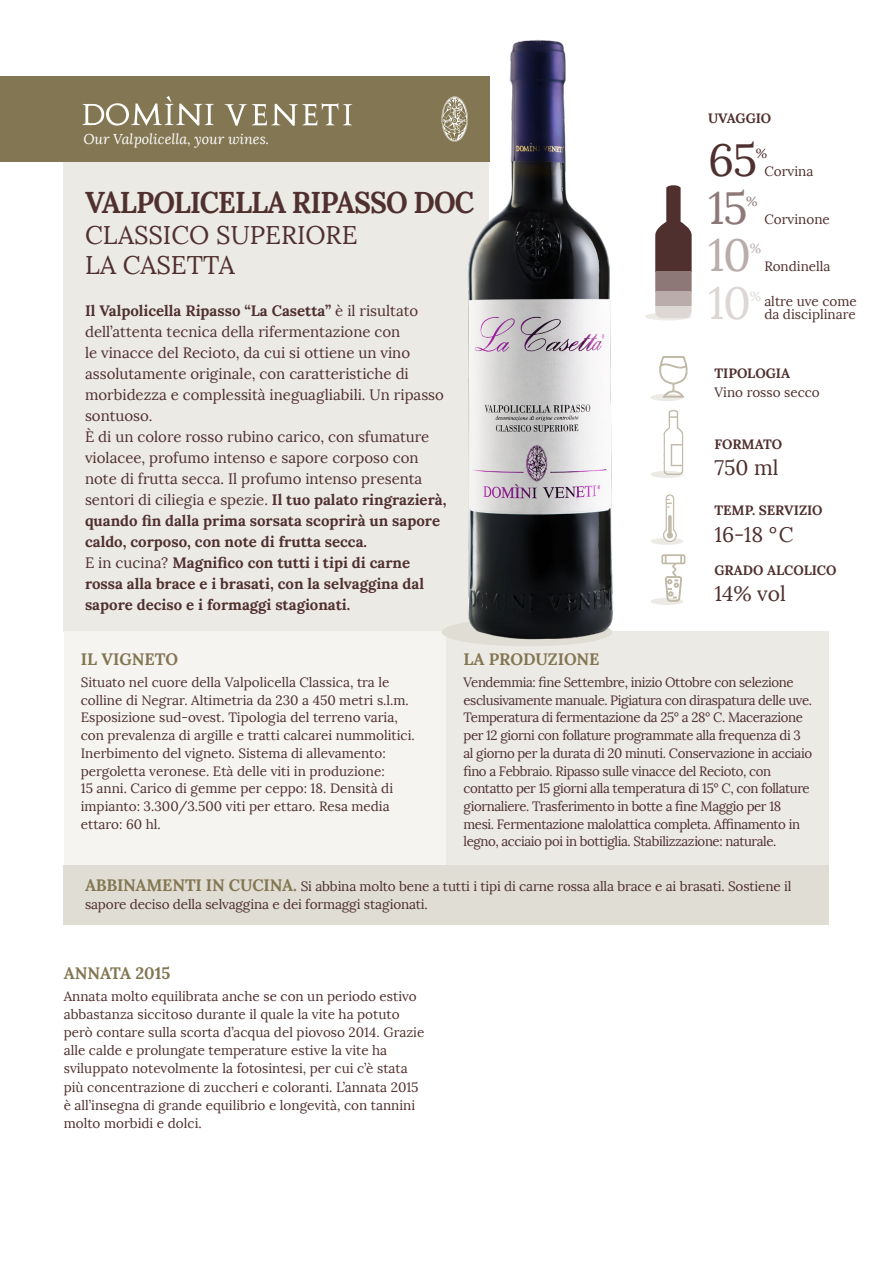
<style>
.page{position:relative;width:893px;height:1263px;background:#fff}
.page>*{position:absolute;margin:0;border:0;box-sizing:border-box;transform-origin:0 0}
.t1{font:45px "Lora";color:#4f302e}
.t2{font:45px "Lora";color:#8d7877}
.t3{font:45px "Lora";color:#b9acab}
.t4{font:45px "Lora";color:#dcd6d5}
.t5{font:700 30px "Lora";letter-spacing:-.03em;color:#4f302e;scale:.94 1}
.t6{font:25.5px "Lora";color:#4f302e}
.t7{font:21px "Lora";color:#4f302e}
.t8{font:700 16.5px "Lora";color:#837652}
.t9{font:15px/21px "Lora";color:#4f302e}
.t10{font:700 15px/21px "Lora";color:#4f302e}
.t11{font:italic 14.25px "Lora";color:#fff}
.t12{font:13.5px/17.7px "Lora";letter-spacing:-.005em;color:#4f302e}
.t13{font:13.5px/17.7px "Lora";letter-spacing:-.03em;color:#4f302e}
.t14{font:700 13.5px "Lora";color:#4f302e}
.t15{font:13.2px "Lora";color:#4f302e}
.t16{font:13.2px "Lora";color:#8d7877}
.t17{font:13.2px "Lora";color:#b9acab}
.t18{font:13.2px "Lora";color:#dcd6d5}
.s1{font-weight:700}
.s2{font-weight:400}
.s3{font-weight:700;font-size:16.5px;color:#837652}
</style>
<div class="page">
<div style="left:645px;top:313px;width:46px;height:7px;background:#eceae5;border-radius:50%"></div>
<div style="left:651px;top:598px;width:32px;height:7px;background:#eceae5;border-radius:50%"></div>
<div style="left:651px;top:394px;width:32px;height:7px;background:#eceae5;border-radius:50%"></div>
<svg style="left:659px;top:356px;width:29px;height:42px"></svg>
<svg style="left:662px;top:554px;width:23px;height:47px"></svg>
<div style="left:651px;top:471px;width:32px;height:7px;background:#eceae5;border-radius:50%"></div>
<svg style="left:663px;top:409px;width:20px;height:66px"></svg>
<div style="left:651px;top:538px;width:32px;height:7px;background:#eceae5;border-radius:50%"></div>
<svg style="left:663px;top:494px;width:14px;height:48px"></svg>
<div style="left:64px;top:865px;width:765px;height:59px;background:#e0ddd4"></div>
<div style="left:64px;top:162px;width:425px;height:469px;background:#eceae5"></div>
<div style="left:64px;top:631px;width:382px;height:234px;background:#f5f4f1"></div>
<div style="left:446px;top:631px;width:383px;height:234px;background:#eceae5"></div>
<div style="left:442px;top:618px;width:170px;height:28px;background:#e0ddd4;border-radius:50%"></div>
<div style="left:655px;top:306px;width:37px;height:12px;background:#dcd6d5"></div>
<svg style="left:655px;top:185px;width:37px;height:86px;fill:#4f302e"></svg>
<div style="left:655px;top:271px;width:37px;height:20px;background:#8d7877"></div>
<div style="left:655px;top:291px;width:37px;height:15px;background:#b9acab"></div>
<img style="left:454px;top:39px;width:159px;height:607px">
<div style="left:0;top:77px;width:489px;height:85px;background:#837652"></div>
<svg style="left:82px;top:96px;width:132px;height:30px"></svg>
<svg style="left:224px;top:103px;width:129px;height:23px"></svg>
<svg style="left:442px;top:96px;width:26px;height:46px"></svg>
<p class="t11" style="left:83px;top:130px;width:187px">Our Valpolicella, your wines.</p>
<p class="t5" style="left:85px;top:183px;width:416px">VALPOLICELLA RIPASSO DOC</p>
<p class="t6" style="left:85px;top:219px;width:274px">CLASSICO SUPERIORE</p>
<p class="t6" style="left:85px;top:250px;width:151px">LA CASETTA</p>
<p class="t9" style="left:85px;top:300px;width:360px"><span class="s1">Il Valpolicella Ripasso “La Casetta”</span> è il risultato dell’attenta tecnica della rifermentazione con<br>le vinacce del Recioto, da cui si ottiene un vino assolutamente originale, con caratteristiche di morbidezza e complessità ineguagliabili. Un ripasso sontuoso.</p>
<p class="t9" style="left:85px;top:426px;width:363px">È di un colore rosso rubino carico, con sfumature violacee, profumo intenso e sapore corposo con note di frutta secca. Il profumo intenso presenta sentori di ciliegia e spezie. <span class="s1">Il tuo palato ringrazierà, quando fin dalla prima sorsata scoprirà un sapore caldo, corposo, con note di frutta secca.</span></p>
<p class="t10" style="left:85px;top:552px;width:341px"><span class="s2">E in cucina?</span> Magnifico con tutti i tipi di carne rossa alla brace e i brasati, con la selvaggina dal sapore deciso e i formaggi stagionati.</p>
<p class="t14" style="left:708px;top:110px;width:65px">UVAGGIO</p>
<p class="t1" style="left:708px;top:133px;width:51px">65</p>
<p class="t15" style="left:756px;top:146px;width:13px">%</p>
<p class="t2" style="left:708px;top:180px;width:41px">15</p>
<p class="t16" style="left:746px;top:193px;width:13px">%</p>
<p class="t3" style="left:708px;top:228px;width:45px">10</p>
<p class="t17" style="left:750px;top:241px;width:13px">%</p>
<p class="t12" style="left:764px;top:163px;width:51px">Corvina</p>
<p class="t12" style="left:764px;top:210px;width:67px">Corvinone</p>
<p class="t12" style="left:764px;top:258px;width:68px">Rondinella</p>
<p class="t4" style="left:708px;top:275px;width:45px">10</p>
<p class="t18" style="left:750px;top:288px;width:13px">%</p>
<p class="t12" style="left:764px;top:294px;width:94px;line-height:13.5px">altre uve come da disciplinare</p>
<p class="t14" style="left:714px;top:365px;width:77px">TIPOLOGIA</p>
<p class="t12" style="left:714px;top:384px;width:107px">Vino rosso secco</p>
<p class="t14" style="left:714px;top:435px;width:69px">FORMATO</p>
<p class="t7" style="left:714px;top:455px;width:66px">750 ml</p>
<p class="t14" style="left:714px;top:502px;width:110px">TEMP. SERVIZIO</p>
<p class="t7" style="left:714px;top:521px;width:81px">16-18 °C</p>
<p class="t14" style="left:714px;top:561px;width:124px">GRADO ALCOLICO</p>
<p class="t7" style="left:714px;top:581px;width:73px">14% vol</p>
<p class="t8" style="left:81px;top:648px;width:99px">IL VIGNETO</p>
<p class="t12" style="left:81px;top:673px;width:336px">Situato nel cuore della Valpolicella Classica, tra le colline di Negrar. Altimetria da 230 a 450 metri s.l.m.<br>Esposizione sud-ovest. Tipologia del terreno varia, con prevalenza di argille e tratti calcarei nummolitici.<br>Inerbimento del vigneto. Sistema di allevamento: pergoletta veronese. Età delle viti in produzione:<br>15 anni. Carico di gemme per ceppo: 18. Densità di impianto: 3.300/3.500 viti per ettaro. Resa media ettaro: 60 hl.</p>
<p class="t8" style="left:463px;top:648px;width:138px">LA PRODUZIONE</p>
<p class="t13" style="left:463px;top:673px;width:350px">Vendemmia: fine Settembre, inizio Ottobre con selezione esclusivamente manuale. Pigiatura con diraspatura delle uve.<br>Temperatura di fermentazione da 25° a 28° C. Macerazione per 12 giorni con follature programmate alla frequenza di 3 al giorno per la durata di 20 minuti. Conservazione in acciaio fino a Febbraio. Ripasso sulle vinacce del Recioto, con contatto per 15 giorni alla temperatura di 15° C, con follature giornaliere. Trasferimento in botte a fine Maggio per 18 mesi. Fermentazione malolattica completa. Affinamento in legno, acciaio poi in bottiglia. Stabilizzazione: naturale.</p>
<p class="t12" style="left:85px;top:877px;width:708px"><span class="s3">ABBINAMENTI IN CUCINA.</span> Si abbina molto bene a tutti i tipi di carne rossa alla brace e ai brasati. Sostiene il sapore deciso della selvaggina e dei formaggi stagionati.</p>
<p class="t8" style="left:64px;top:963px;width:108px">ANNATA 2015</p>
<p class="t12" style="left:64px;top:988px;width:362px">Annata molto equilibrata anche se con un periodo estivo abbastanza siccitoso durante il quale la vite ha potuto però contare sulla scorta d’acqua del piovoso 2014. Grazie alle calde e prolungate temperature estive la vite ha sviluppato notevolmente la fotosintesi, per cui c’è stata più concentrazione di zuccheri e coloranti. L’annata 2015 è all’insegna di grande equilibrio e longevità, con tannini molto morbidi e dolci.</p>
</div>
